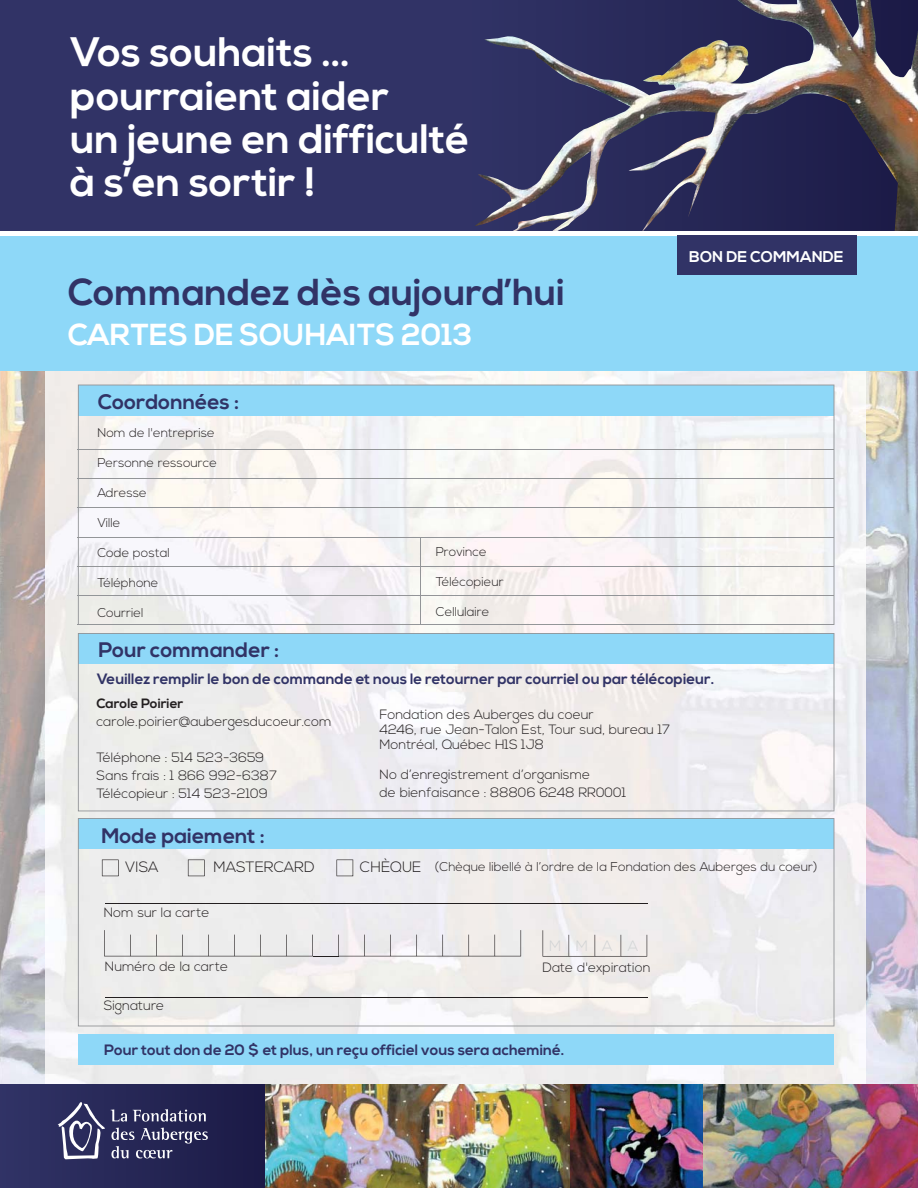
<style>
.page{position:relative;width:918px;height:1188px;background:#fff}
.page>*{position:absolute;margin:0;border:0;box-sizing:border-box;transform-origin:0 0}
.t1{font:700 41.1px/43.2px "Nexa";color:#fff}
.t2{font:700 37.5px "Nexa";color:#313366}
.t3{font:700 30.3px "Nexa";color:#fff}
.t4{font:700 21px "Nexa";color:#313366}
.t5{font:700 15.6px "Nexa";color:#fff}
.t6{font:700 15px "Nexa";color:#313366}
.t7{font:300 15px "Nexa";color:#231f20}
.t8{font:300 15px "Nexa";color:#d1d3d4}
.t9{font:300 13.5px/18px "Nexa";color:#231f20}
.t10{font:700 13.5px "Nexa";color:#231f20}
.t11{font:300 12.75px "Nexa";color:#231f20}
</style>
<div class="page">
<img style="left:0;top:372px;width:45px;height:712px">
<img style="left:866px;top:372px;width:52px;height:712px">
<img style="left:45px;top:371px;width:821px;height:713px">
<hr style="left:78px;top:625px;width:756px;height:1px;background:#939598">
<img style="left:703px;top:1084px;width:215px;height:104px">
<img style="left:570px;top:1084px;width:133px;height:104px">
<img style="left:264px;top:1084px;width:306px;height:104px">
<div style="left:0;top:1084px;width:264px;height:104px;background:linear-gradient(to right,#313366,#1b1a46)"></div>
<svg style="left:58px;top:1102px;width:150px;height:57px;background:#4c4d73"></svg>
<div style="left:0;top:0;width:918px;height:231px;background:#313366"></div>
<img style="left:475px;top:0;width:443px;height:231px">
<div style="left:0;top:236px;width:918px;height:135px;background:#8ed8f8"></div>
<div style="left:678px;top:236px;width:179px;height:39px;background:#313366"></div>
<svg style="left:78px;top:385px;width:756px;height:240px;fill:#f6f4f5"></svg>
<div style="left:78px;top:1035px;width:756px;height:30px;background:#8ed8f8"></div>
<svg style="left:78px;top:818px;width:756px;height:208px;background:#dde6eb"></svg>
<svg style="left:78px;top:633px;width:756px;height:178px;fill:#eeecee"></svg>
<h1 class="t1" style="left:70px;top:37px;width:401px">Vos souhaits … pourraient aider<br>un jeune en difficulté à s’en sortir !</h1>
<h2 class="t2" style="left:68px;top:278px;width:499px">Commandez dès aujourd’hui</h2>
<h3 class="t3" style="left:68px;top:324px;width:406px">CARTES DE SOUHAITS 2013</h3>
<h3 class="t4" style="left:98px;top:394px;width:143px">Coordonnées :</h3>
<p class="t11" style="left:97px;top:427px;width:119px">Nom de l'entreprise</p>
<p class="t11" style="left:97px;top:457px;width:121px">Personne ressource</p>
<p class="t11" style="left:97px;top:487px;width:51px">Adresse</p>
<p class="t11" style="left:97px;top:517px;width:25px">Ville</p>
<p class="t11" style="left:97px;top:547px;width:74px">Code postal</p>
<p class="t11" style="left:97px;top:577px;width:63px">Téléphone</p>
<p class="t11" style="left:97px;top:607px;width:48px">Courriel</p>
<p class="t11" style="left:436px;top:547px;width:52px">Province</p>
<p class="t11" style="left:436px;top:577px;width:69px">Télécopieur</p>
<p class="t11" style="left:436px;top:607px;width:55px">Cellulaire</p>
<p class="t5" style="left:689px;top:250px;width:156px">BON DE COMMANDE</p>
<h3 class="t4" style="left:98px;top:643px;width:182px">Pour commander :</h3>
<p class="t6" style="left:97px;top:674px;width:619px">Veuillez remplir le bon de commande et nous le retourner par courriel ou par télécopieur.</p>
<p class="t10" style="left:97px;top:698px;width:89px">Carole Poirier</p>
<p class="t9" style="left:97px;top:714px;width:237px">carole.poirier@aubergesducoeur.com</p>
<p class="t9" style="left:97px;top:750px;width:182px">Téléphone : 514 523-3659<br>Sans frais : 1 866 992-6387<br>Télécopieur : 514 523-2109</p>
<h3 class="t4" style="left:101px;top:828px;width:165px">Mode paiement :</h3>
<p class="t9" style="left:379px;top:708px;width:292px;line-height:15px">Fondation des Auberges du coeur<br>4246, rue Jean-Talon Est, Tour sud, bureau 17<br>Montréal, Québec H1S 1J8</p>
<p class="t9" style="left:379px;top:766px;width:248px">No d’enregistrement d’organisme<br>de bienfaisance : 88806 6248 RR0001</p>
<p class="t7" style="left:125px;top:861px;width:35px">VISA</p>
<p class="t7" style="left:213px;top:861px;width:103px">MASTERCARD</p>
<p class="t7" style="left:360px;top:861px;width:63px">CHÈQUE</p>
<p class="t9" style="left:104px;top:904px;width:107px">Nom sur la carte</p>
<p class="t11" style="left:435px;top:862px;width:384px">(Chèque libellé à l’ordre de la Fondation des Auberges du coeur)</p>
<p class="t8" style="left:549px;top:940px;width:90px">MMAA</p>
<p class="t9" style="left:105px;top:959px;width:125px">Numéro de la carte</p>
<p class="t9" style="left:542px;top:960px;width:110px">Date d'expiration</p>
<p class="t9" style="left:104px;top:998px;width:62px">Signature</p>
<p class="t6" style="left:104px;top:1045px;width:462px">Pour tout don de 20 $ et plus, un reçu officiel vous sera acheminé.</p>
</div>
